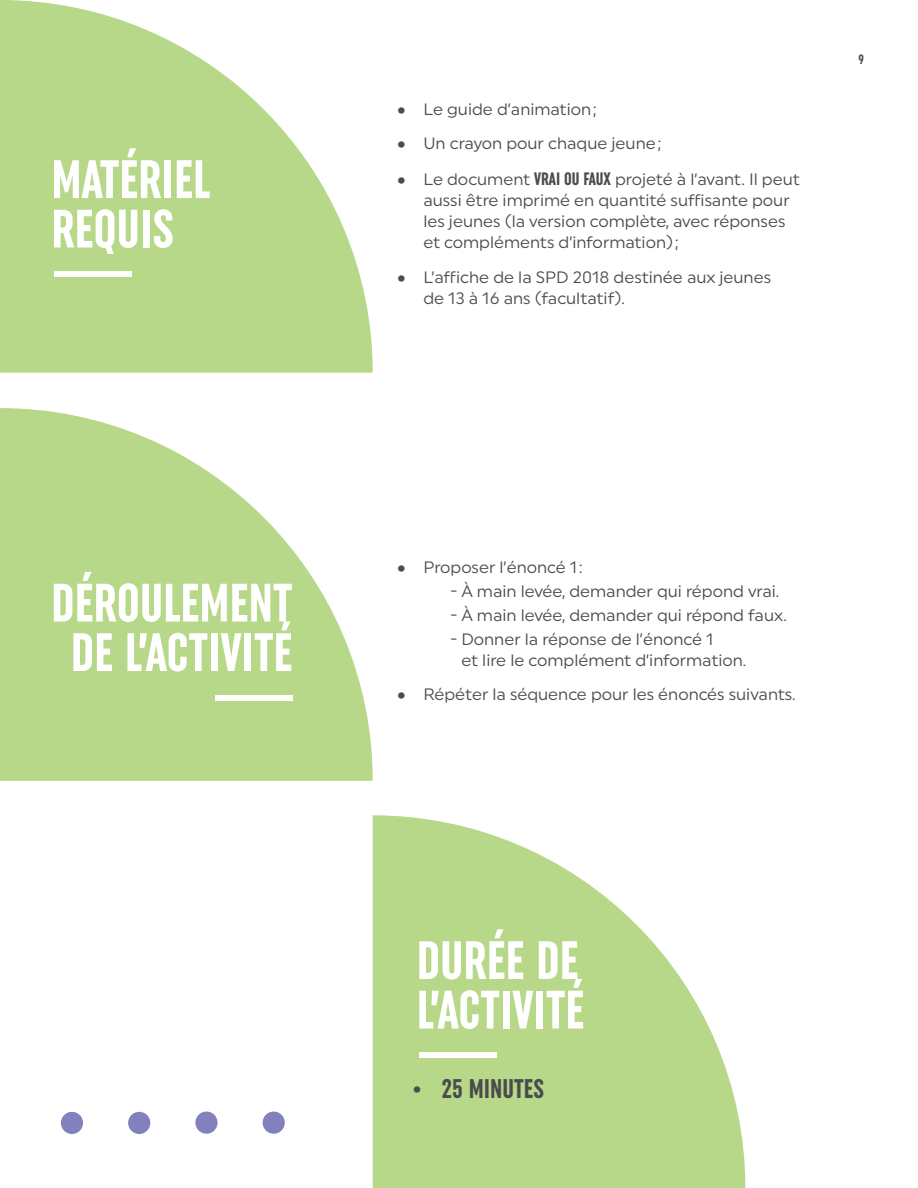
<style>
.page{position:relative;width:918px;height:1188px;background:#fff}
.page>*{position:absolute;margin:0;border:0;box-sizing:border-box;transform-origin:0 0}
.t1{font:700 extra-condensed 54px/49.5px "Uniform";color:#fff}
.t2{font:700 extra-condensed 27px "Uniform";color:#4b4c4d}
.t3{font:16.5px/21px "Uniform";color:#4b4c4d}
.t4{font:700 extra-condensed 13.5px "Uniform";color:#4b4c4d}
.s1{font-size:30px}
.s2{font-weight:700;font-stretch:extra-condensed;font-size:18px}
.s3{font-weight:400;font-stretch:normal;font-size:30px}
</style>
<div class="page">
<svg style="left:373px;top:815px;width:372px;height:373px;fill:#b7d889"></svg>
<svg style="left:0;top:408px;width:373px;height:373px;fill:#b7d889"></svg>
<div style="left:215px;top:695px;width:77px;height:5px;background:#fff"></div>
<svg style="left:0;top:0;width:373px;height:373px;fill:#b7d889"></svg>
<div style="left:54px;top:272px;width:77px;height:5px;background:#fff"></div>
<div style="left:61px;top:1112px;width:22px;height:22px;background:#8280bd;border-radius:50%"></div>
<div style="left:128px;top:1112px;width:22px;height:22px;background:#8280bd;border-radius:50%"></div>
<div style="left:195px;top:1112px;width:23px;height:22px;background:#8280bd;border-radius:50%"></div>
<div style="left:263px;top:1112px;width:22px;height:22px;background:#8280bd;border-radius:50%"></div>
<div style="left:419px;top:1053px;width:78px;height:5px;background:#fff"></div>
<p class="t1" style="left:51px;top:154px;width:160px">MATÉRIEL<br>REQUIS</p>
<p class="t1" style="left:51px;top:578px;width:243px;text-align:center">DÉROULEMENT<br>DE L’ACTIVITÉ</p>
<p class="t3" style="left:396px;top:98px;width:202px"><span class="s1">•</span> Le guide d’animation;</p>
<p class="t3" style="left:396px;top:132px;width:266px"><span class="s1">•</span> Un crayon pour chaque jeune;</p>
<p class="t3" style="left:423px;top:168px;width:378px;text-indent:-27px"><span class="s1">•</span> Le document <span class="s2">VRAI OU FAUX</span> projeté à l’avant. Il peut aussi être imprimé en quantité suffisante pour les jeunes (la version complète, avec réponses et compléments d’information) ;</p>
<p class="t3" style="left:423px;top:266px;width:349px;text-indent:-27px"><span class="s1">•</span> L’affiche de la SPD 2018 destinée aux jeunes de 13 à 16 ans (facultatif).</p>
<p class="t4" style="left:859px;top:52px;width:7px">9</p>
<p class="t3" style="left:396px;top:556px;width:188px"><span class="s1">•</span> Proposer l’énoncé 1 :</p>
<p class="t3" style="left:450px;top:580px;width:331px">- À main levée, demander qui répond vrai.</p>
<p class="t3" style="left:450px;top:604px;width:338px">- À main levée, demander qui répond faux.</p>
<p class="t3" style="left:461px;top:628px;width:286px;text-indent:-11px">- Donner la réponse de l’énoncé 1<br>et lire le complément d’information.</p>
<p class="t3" style="left:396px;top:684px;width:401px"><span class="s1">•</span> Répéter la séquence pour les énoncés suivants.</p>
<p class="t1" style="left:417px;top:935px;width:169px">DURÉE DE<br>L’ACTIVITÉ</p>
<p class="t2" style="left:412px;top:1073px;width:133px"><span class="s3">•</span> 25 MINUTES</p>
</div>
